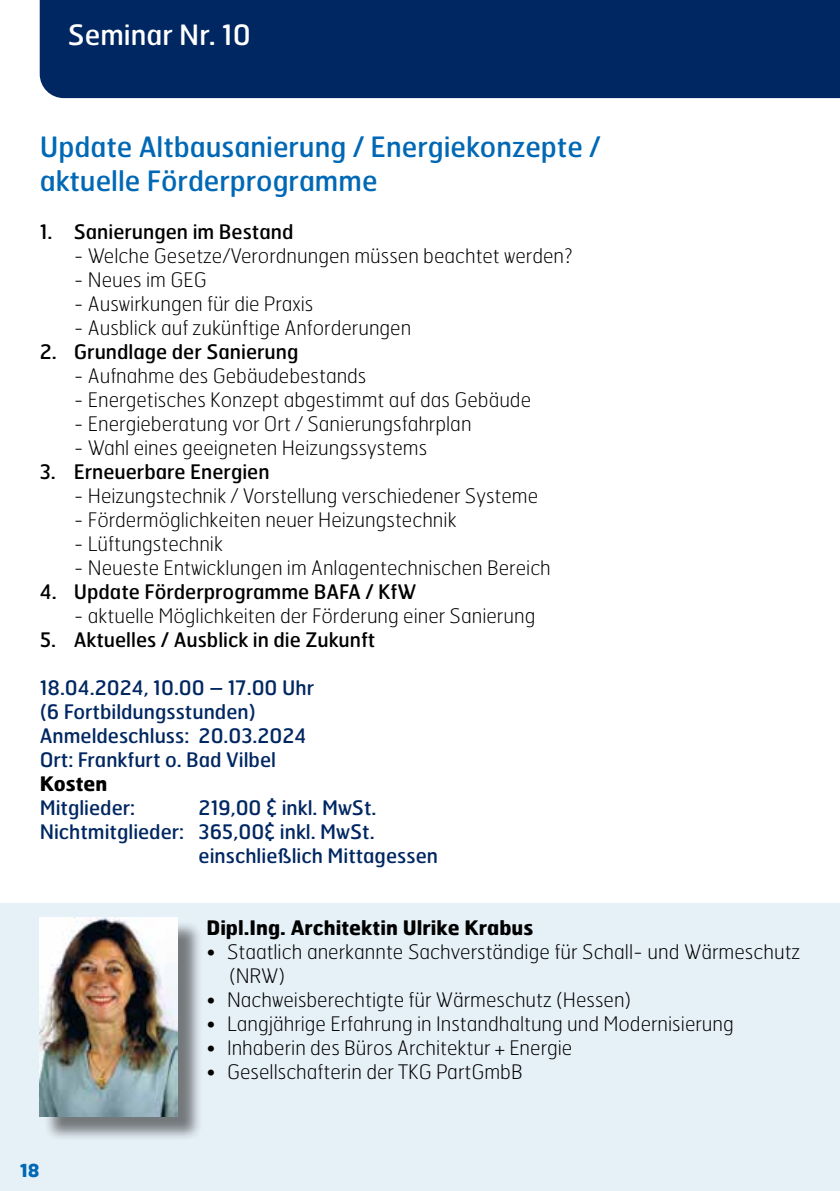
<style>
.page{position:relative;width:840px;height:1191px;background:#fff}
.page>*{position:absolute;margin:0;border:0;box-sizing:border-box;transform-origin:0 0}
.t1{font:28px/33.6px "Hermes";color:#0068b5}
.t2{font:28px "Hermes";color:#fff}
.t3{font:100 20px/24px "Hermes";color:#000}
.t4{font:20px/24px "Hermes";color:#002762}
.t5{font:20px "Hermes";color:#000}
.t6{font:700 20px "Hermes";color:#000}
.t7{font:700 18px "Hermes";color:#0068b5}
</style>
<div class="page">
<div style="left:0;top:903px;width:839px;height:288px;background:#e6f0f7"></div>
<div style="left:40px;top:0;width:799px;height:98px;background:#002762"></div>
<div style="left:43px;top:920px;width:160px;height:221px;background:#000;opacity:.5"></div>
<img style="left:40px;top:917px;width:138px;height:199px">
<h1 class="t2" style="left:68px;top:17px;width:185px">Seminar Nr. 10</h1>
<h1 class="t1" style="left:40px;top:129px;width:562px">Update Altbausanierung / Energiekonzepte / aktuelle Förderprogramme</h1>
<p class="t5" style="left:40px;top:218px;width:255px">1. Sanierungen im Bestand</p>
<p class="t3" style="left:74px;top:243px;width:500px">- Welche Gesetze/Verordnungen müssen beachtet werden?</p>
<p class="t3" style="left:74px;top:267px;width:135px">- Neues im GEG</p>
<p class="t3" style="left:74px;top:291px;width:241px">- Auswirkungen für die Praxis</p>
<p class="t3" style="left:74px;top:315px;width:339px">- Ausblick auf zukünftige Anforderungen</p>
<p class="t5" style="left:40px;top:338px;width:260px">2. Grundlage der Sanierung</p>
<p class="t3" style="left:74px;top:363px;width:294px">- Aufnahme des Gebäudebestands</p>
<p class="t3" style="left:74px;top:387px;width:458px">- Energetisches Konzept abgestimmt auf das Gebäude</p>
<p class="t3" style="left:74px;top:411px;width:399px">- Energieberatung vor Ort / Sanierungsfahrplan</p>
<p class="t3" style="left:74px;top:435px;width:355px">- Wahl eines geeigneten Heizungssystems</p>
<p class="t5" style="left:40px;top:458px;width:231px">3. Erneuerbare Energien</p>
<p class="t3" style="left:74px;top:483px;width:465px">- Heizungstechnik / Vorstellung verschiedener Systeme</p>
<p class="t3" style="left:74px;top:507px;width:384px">- Fördermöglichkeiten neuer Heizungstechnik</p>
<p class="t3" style="left:74px;top:531px;width:151px">- Lüftungstechnik</p>
<p class="t3" style="left:74px;top:555px;width:478px">- Neueste Entwicklungen im Anlagentechnischen Bereich</p>
<p class="t5" style="left:40px;top:578px;width:378px">4. Update Förderprogramme BAFA / KfW</p>
<p class="t3" style="left:74px;top:603px;width:463px">- aktuelle Möglichkeiten der Förderung einer Sanierung</p>
<p class="t5" style="left:40px;top:626px;width:337px">5. Aktuelles / Ausblick in die Zukunft</p>
<p class="t4" style="left:40px;top:675px;width:276px">18.04.2024, 10.00 – 17.00 Uhr (6 Fortbildungsstunden)<br>Anmeldeschluss: 20.03.2024<br>Ort: Frankfurt o. Bad Vilbel</p>
<p class="t6" style="left:40px;top:770px;width:69px">Kosten</p>
<p class="t4" style="left:40px;top:795px;width:97px">Mitglieder:</p>
<p class="t4" style="left:198px;top:795px;width:179px">219,00 &amp; inkl. MwSt.</p>
<p class="t4" style="left:40px;top:819px;width:336px">Nichtmitglieder: 365,00&amp; inkl. MwSt.</p>
<p class="t4" style="left:198px;top:843px;width:241px">einschließlich Mittagessen</p>
<p class="t7" style="left:20px;top:1159px;width:21px">18</p>
<p class="t6" style="left:206px;top:914px;width:328px">Dipl.Ing. Architektin Ulrike Krabus</p>
<p class="t3" style="left:229px;top:939px;width:572px;text-indent:-23px">• Staatlich anerkannte Sachverständige für Schall- und Wärmeschutz (NRW)</p>
<p class="t3" style="left:206px;top:987px;width:426px">• Nachweisberechtigte für Wärmeschutz (Hessen)</p>
<p class="t3" style="left:206px;top:1011px;width:528px">• Langjährige Erfahrung in Instandhaltung und Modernisierung</p>
<p class="t3" style="left:206px;top:1035px;width:367px">• Inhaberin des Büros Architektur + Energie</p>
<p class="t3" style="left:206px;top:1059px;width:317px">• Gesellschafterin der TKG PartGmbB</p>
</div>
